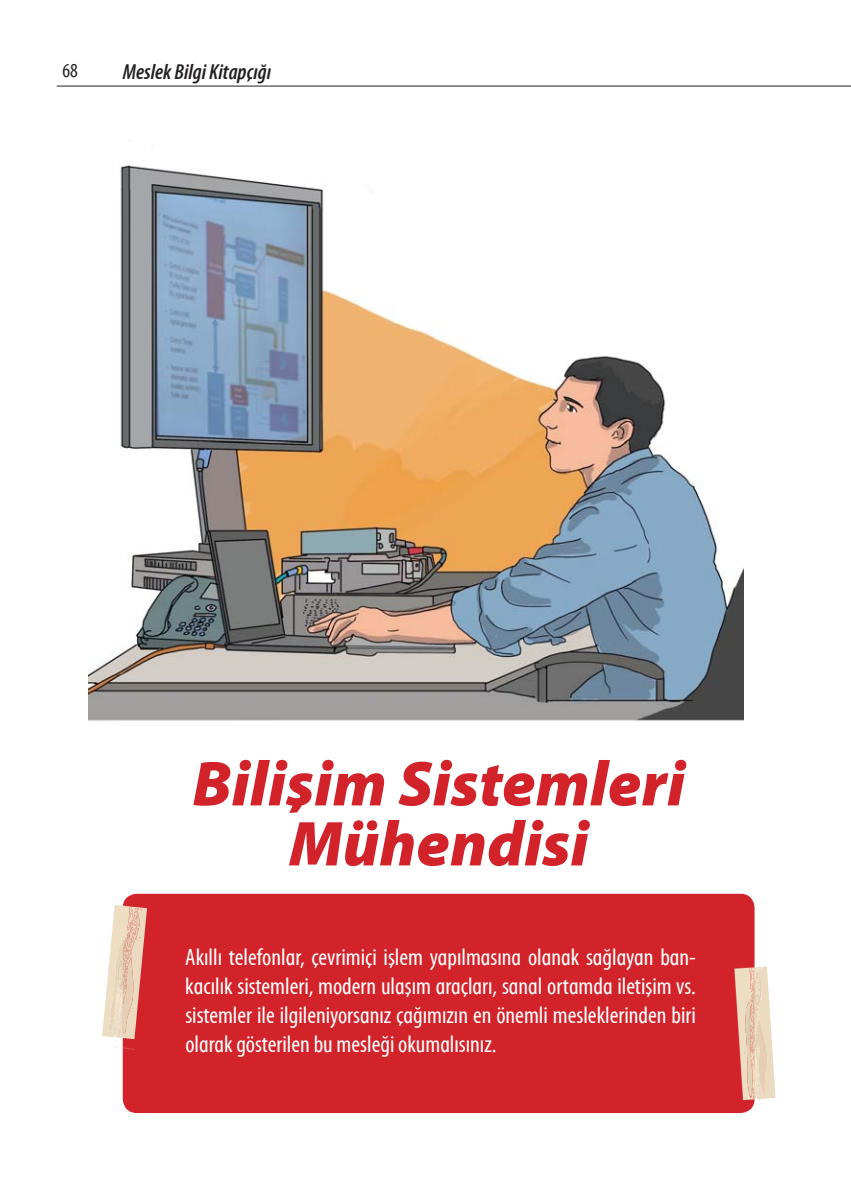
<style>
.page{position:relative;width:851px;height:1191px;background:#fff}
.page>*{position:absolute;margin:0;border:0;box-sizing:border-box;transform-origin:0 0}
.t1{font:italic 900 64px/60px "CHP";letter-spacing:.005em;color:#d2232a;text-align:center}
.t2{font:condensed 24px/28.8px "CHP";color:#fff;text-align:justify}
.t3{font:italic 600 condensed 22px "CHP";color:#231f20}
.t4{font:condensed 20px "CHP";color:#231f20}
</style>
<div class="page">
<img style="left:88px;top:164px;width:655px;height:557px">
<div style="left:123px;top:893px;width:631px;height:220px;background:#d2232a;border-radius:14px"></div>
<svg style="left:734px;top:966px;width:41px;height:134px"></svg>
<img style="left:745px;top:1002px;width:17px;height:97px">
<svg style="left:102px;top:905px;width:45px;height:144px"></svg>
<img style="left:116px;top:906px;width:20px;height:119px">
<hr style="left:57px;top:86px;width:793px;height:1px;background:#231f20">
<p class="t4" style="left:62px;top:60px;width:17px">68</p>
<p class="t3" style="left:123px;top:60px;width:150px">Meslek Bilgi Kitapçığı</p>
<h1 class="t1" style="left:192px;top:754px;width:494px">Bilişim Sistemleri<br>Mühendisi</h1>
<p class="t2" style="left:185px;top:943px;width:512px">Akıllı telefonlar, çevrimiçi işlem yapılmasına olanak sağlayan ban&shy;kacılık sistemleri, modern ulaşım araçları, sanal ortamda iletişim vs. sistemler ile ilgileniyorsanız çağımızın en önemli mesleklerinden biri olarak gösterilen bu mesleği okumalısınız.</p>
</div>
